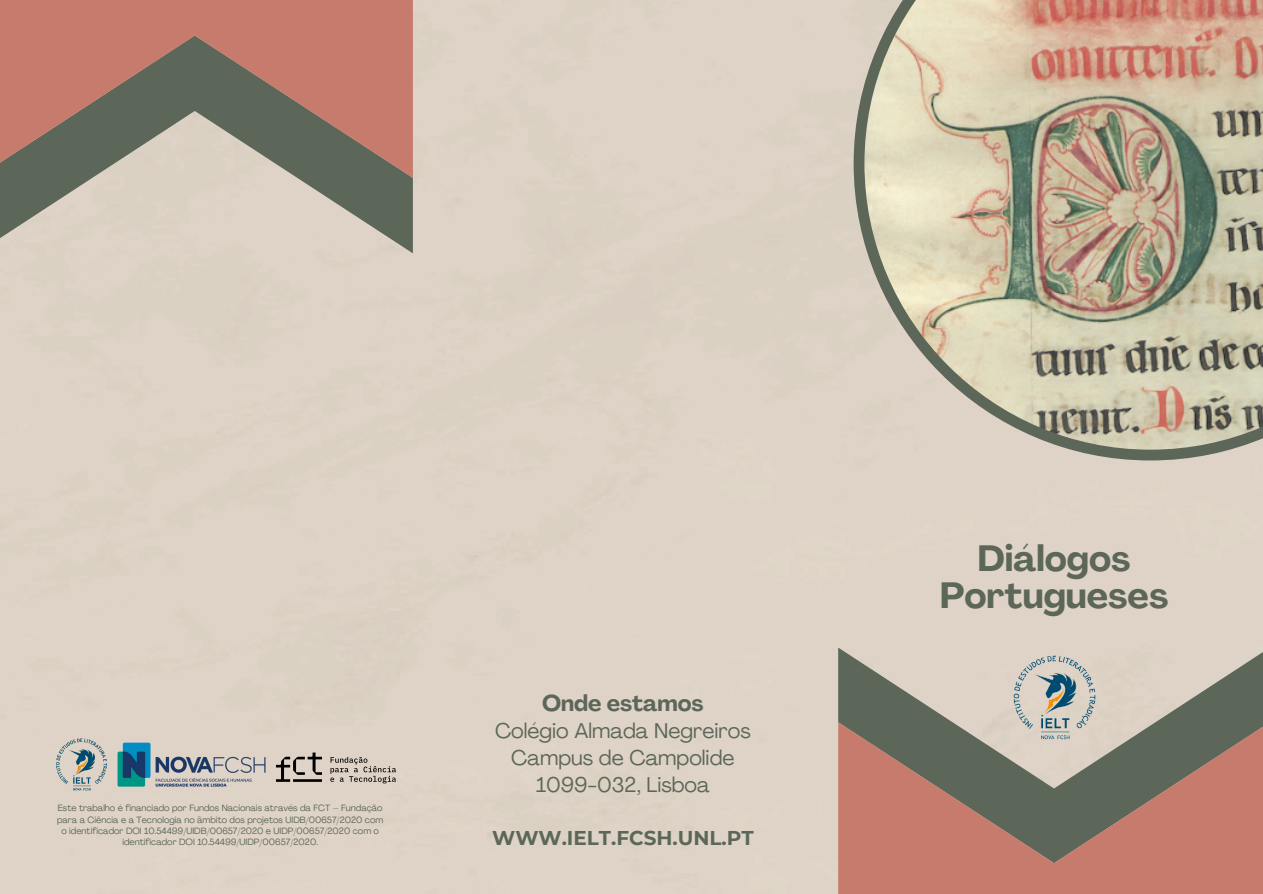
<style>
.page{position:relative;width:1263px;height:894px;background:#fff}
.page>*{position:absolute;margin:0;border:0;box-sizing:border-box;transform-origin:0 0}
.t1{font:700 36px/37.2px "Agrandir";color:#5c675a;text-align:center}
.t2{font:700 22.5px "Agrandir";color:#5c675a}
.t3{font:21px/27px "Agrandir";color:#5c675a;text-align:center}
.t4{font:700 19.95px "Montserrat";color:#5c675a}
.t5{font:9px/11.2px "Agrandir";color:#5c675a;text-align:center}
</style>
<div class="page">
<svg style="left:854px;top:0;width:409px;height:460px;background:#c1b49d"></svg>
<svg style="left:839px;top:647px;width:424px;height:75px;background:#b3afa2"></svg>
<svg style="left:839px;top:722px;width:424px;height:171px;background:#a3796b"></svg>
<svg style="left:0;top:178px;width:413px;height:75px;background:#bfb9ac"></svg>
<svg style="left:0;top:0;width:413px;height:178px;background:#a57c6e"></svg>
<img style="left:1004px;top:647px;width:100px;height:100px">
<img style="left:50px;top:733px;width:62px;height:61px">
<img style="left:117px;top:741px;width:149px;height:46px">
<img style="left:271px;top:749px;width:128px;height:37px">
<h2 class="t5" style="left:57px;top:803px;width:328px">Este trabalho é financiado por Fundos Nacionais através da FCT – Fundação para a Ciência e a Tecnologia no âmbito dos projetos UIDB/00657/2020 com o identificador DOI 10.54499/UIDB/00657/2020 e UIDP/00657/2020 com o identificador DOI 10.54499/UIDP/00657/2020.</h2>
<h1 class="t2" style="left:542px;top:693px;width:163px">Onde estamos</h1>
<h1 class="t3" style="left:495px;top:719px;width:257px">Colégio Almada Negreiros<br>Campus de Campolide<br>1099-032, Lisboa</h1>
<p class="t4" style="left:492px;top:825px;width:263px">WWW.IELT.FCSH.UNL.PT</p>
<p class="t1" style="left:940px;top:543px;width:230px">Diálogos<br>Portugueses</p>
</div>
